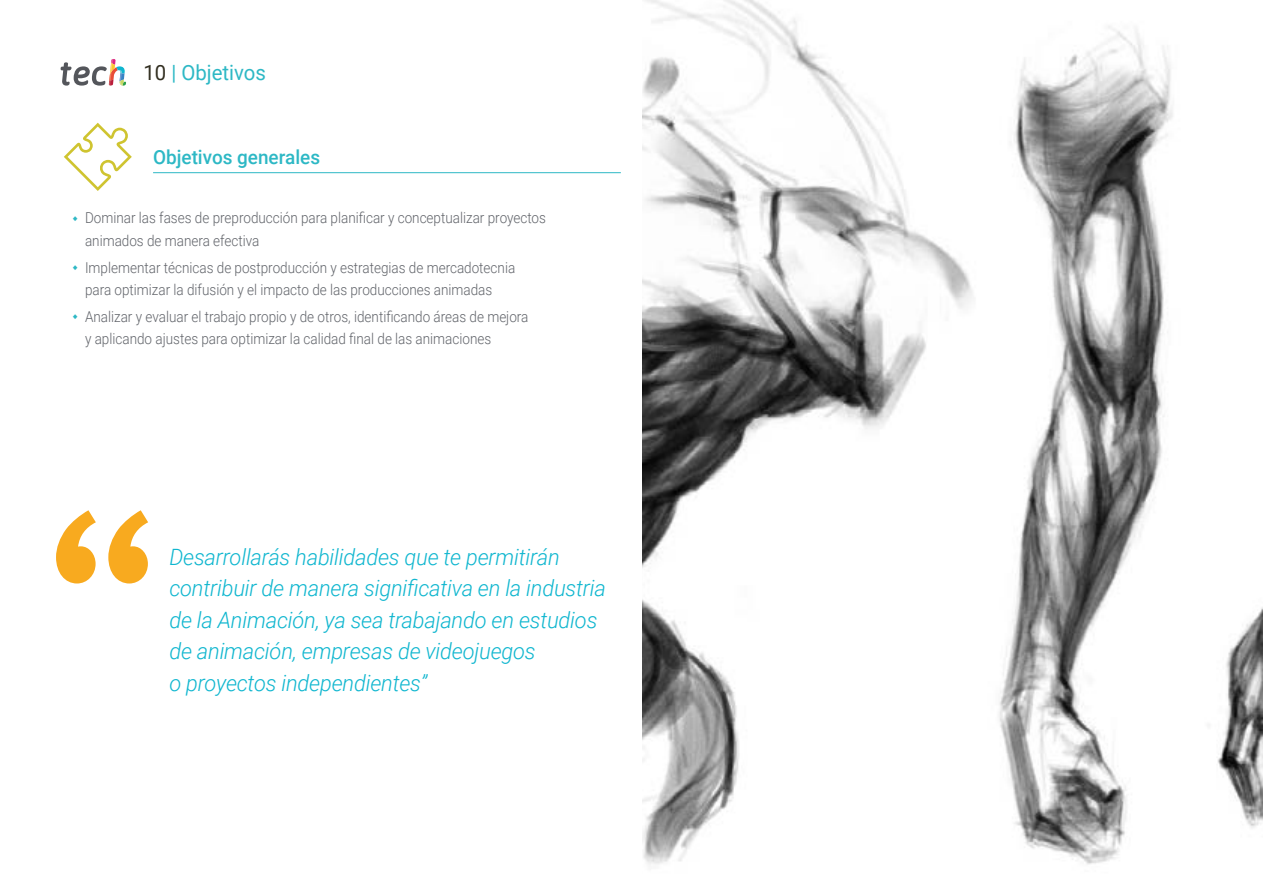
<style>
.page{position:relative;width:1263px;height:893px;background:#fff}
.page>*{position:absolute;margin:0;border:0;box-sizing:border-box;transform-origin:0 0}
.t1{font:italic 300 22.5px/31.5px "Roboto";letter-spacing:-.01em;color:#0fb6cf}
.t2{font:21px "Roboto";color:#2db8c5}
.t3{font:500 19.5px "Roboto";color:#2db8c5}
.t4{font:300 15px/22.5px "Roboto";color:#61646a;scale:.9 1}
.s1{color:#312e20}
</style>
<div class="page">
<hr style="left:153px;top:172px;width:468px;height:1px;background:#2db8c5">
<svg style="left:64px;top:123px;width:68px;height:68px"></svg>
<img style="left:642px;top:0;width:621px;height:865px">
<svg style="left:56px;top:510px;width:92px;height:73px"></svg>
<svg style="left:61px;top:59px;width:65px;height:27px"></svg>
<h2 class="t2" style="left:144px;top:57px;width:124px"><span class="s1">10</span> | Objetivos</h2>
<h3 class="t3" style="left:153px;top:144px;width:169px">Objetivos generales</h3>
<p class="t4" style="left:85px;top:206px;width:514px">Dominar las fases de preproducción para planificar y conceptualizar proyectos animados de manera efectiva</p>
<p class="t4" style="left:85px;top:255px;width:479px">Implementar técnicas de postproducción y estrategias de mercadotecnia para optimizar la difusión y el impacto de las producciones animadas</p>
<p class="t4" style="left:85px;top:305px;width:494px">Analizar y evaluar el trabajo propio y de otros, identificando áreas de mejora y aplicando ajustes para optimizar la calidad final de las animaciones</p>
<h1 class="t1" style="left:169px;top:540px;width:438px">Desarrollarás habilidades que te permitirán contribuir de manera significativa en la industria de la Animación, ya sea trabajando en estudios de animación, empresas de videojuegos<br>o proyectos independientes”</h1>
</div>
